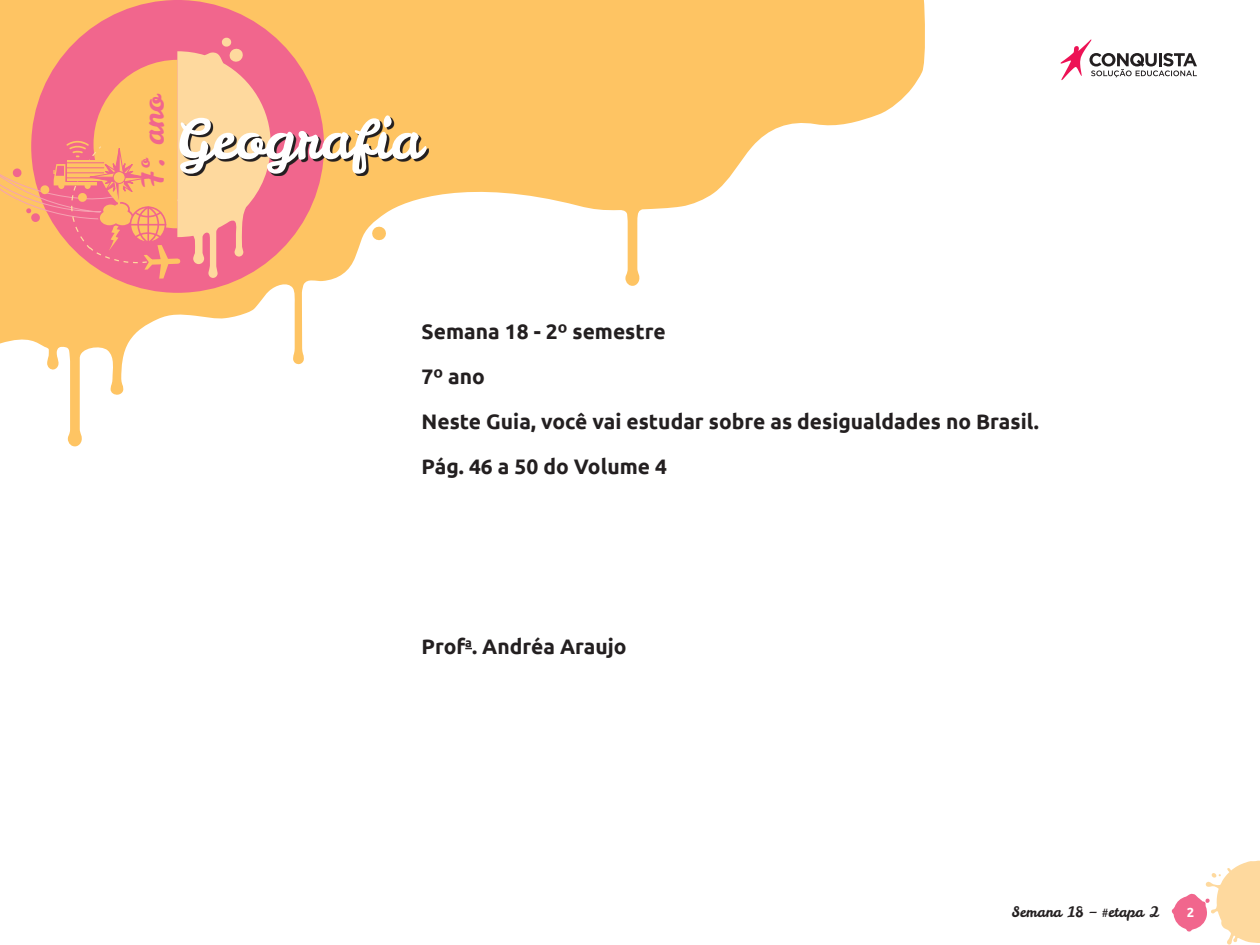
<style>
.page{position:relative;width:1260px;height:945px;background:#fff}
.page>*{position:absolute;margin:0;border:0;box-sizing:border-box;transform-origin:0 0}
.t1{font:54.25px "Leckerli One";color:#fff}
.t2{font:29.4px "Leckerli One";color:#f1668d}
._05_Peso_5{font:700 21px "Ubuntu";color:#231f20}
.t3{font:14.35px "Leckerli One";color:#231f20}
.t4{font:700 13.12px "Ubuntu";color:#fff}
</style>
<div class="page">
<svg style="left:0;top:0;width:925px;height:447px"></svg>
<div style="left:31px;top:0;width:293px;height:293px;background:#f1668d;border-radius:50%"></div>
<svg style="left:1172px;top:861px;width:88px;height:84px"></svg>
<svg style="left:1061px;top:39px;width:136px;height:41px"></svg>
<svg style="left:0;top:37px;width:271px;height:242px"></svg>
<div style="left:113px;top:172px;width:12px;height:11px;background:#fec463;border-radius:50%"></div>
<div style="left:113px;top:171px;width:12px;height:13px;border:1px solid #f1668d;border-radius:50%"></div>
<svg style="left:182px;top:118px;width:247px;height:58px;background:#af815e"></svg>
<h2 class="t2" style="left:133px;top:188px;width:95px;rotate:-90deg">7º. ano</h2>
<h1 class="t1" style="left:176px;top:103px;width:248px">Geografia</h1>
<p class="_05_Peso_5" style="left:422px;top:319px;width:246px">Semana 18 - 2º semestre</p>
<p class="_05_Peso_5" style="left:422px;top:364px;width:65px">7º ano</p>
<p class="_05_Peso_5" style="left:422px;top:409px;width:619px">Neste Guia, você vai estudar sobre as desigualdades no Brasil.</p>
<p class="_05_Peso_5" style="left:422px;top:454px;width:247px">Pág. 46 a 50 do Volume 4</p>
<p class="_05_Peso_5" style="left:422px;top:634px;width:206px">Prof<sup>a</sup>. Andréa Araujo</p>
<p class="t3" style="left:1012px;top:903px;width:149px">Semana 18 – #etapa 2</p>
<p class="t4" style="left:1187px;top:905px;width:9px">2</p>
</div>
